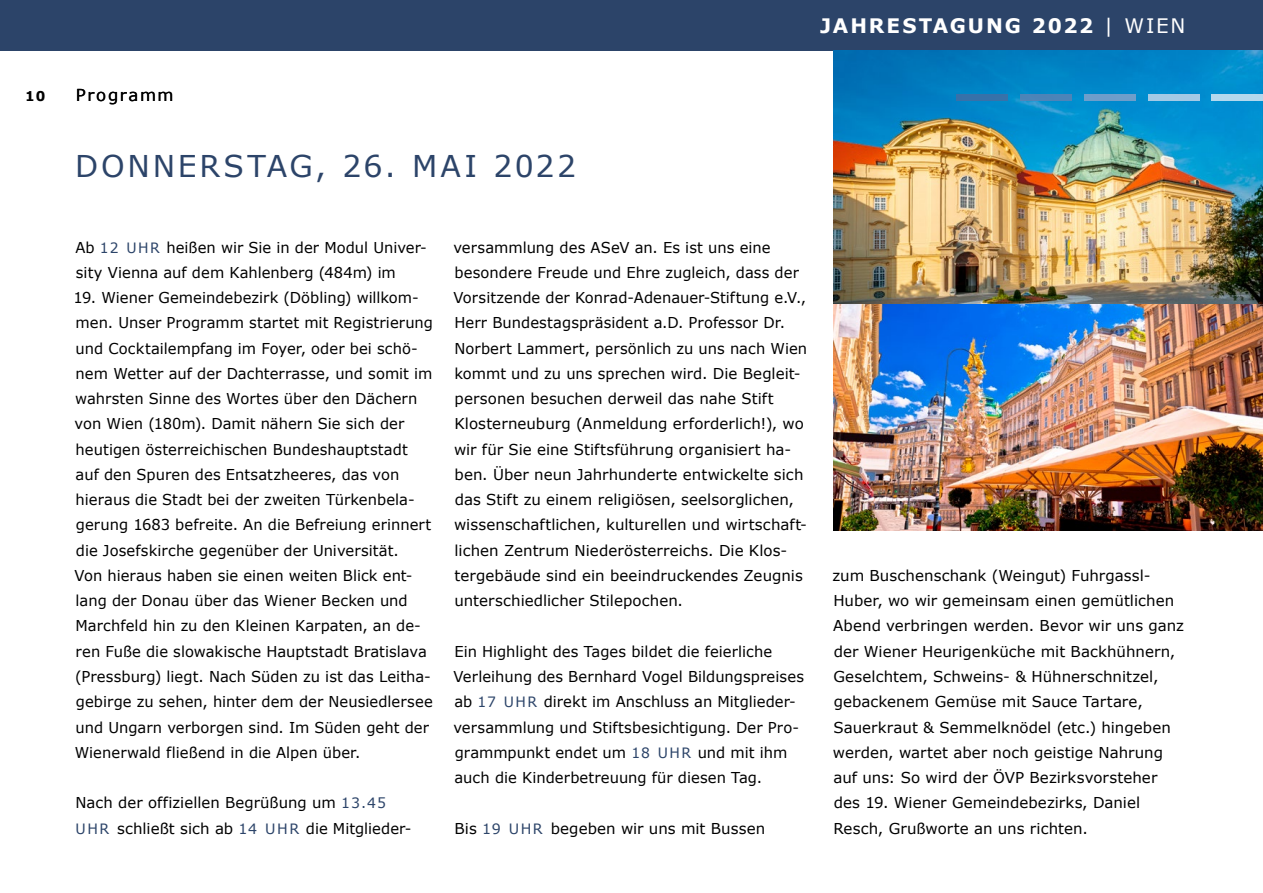
<style>
.page{position:relative;width:1263px;height:893px;background:#fff}
.page>*{position:absolute;margin:0;border:0;box-sizing:border-box;transform-origin:0 0}
.KAS_Head_20{font:30px "Verdana";letter-spacing:.09em;color:#2c4469}
.t1{font:700 19.95px "Verdana";letter-spacing:.095em;color:#fff}
.KAS_Rubrik_11pt{font:16.5px "Verdana";letter-spacing:.1em;color:#000}
.KAS_Fließ_10pt{font:15px/25.2px "Verdana";letter-spacing:.005em;color:#000}
.t2{font:700 13.5px "Verdana";color:#000}
.s1{font-weight:400}
.s2{font-size:14.25px;color:#2c4469}
</style>
<div class="page">
<div style="left:0;top:0;width:1263px;height:51px;background:#2c4469"></div>
<img style="left:833px;top:51px;width:430px;height:479px">
<div style="left:957px;top:95px;width:51px;height:6px;background:#3771a9"></div>
<div style="left:1020px;top:95px;width:51px;height:6px;background:#4c84b8"></div>
<div style="left:1084px;top:95px;width:51px;height:6px;background:#6e9dca"></div>
<div style="left:1148px;top:95px;width:51px;height:6px;background:#a4cae5"></div>
<div style="left:1212px;top:95px;width:51px;height:6px;background:#b4d8ed"></div>
<p class="t2" style="left:25px;top:87px;width:22px">10</p>
<p class="KAS_Rubrik_11pt" style="left:76px;top:84px;width:99px">Programm</p>
<p class="KAS_Head_20" style="left:75px;top:145px;width:502px">DONNERSTAG, 26. MAI 2022</p>
<h2 class="t1" style="left:820px;top:11px;width:367px">JAHRESTAGUNG 2022 <span class="s1">| WIEN</span></h2>
<p class="KAS_Fließ_10pt" style="left:75px;top:234px;width:353px">Ab <span class="s2">12 UHR</span> heißen wir Sie in der Modul Univer&shy;sity Vienna auf dem Kahlenberg (484m) im</p>
<p class="KAS_Fließ_10pt" style="left:74px;top:285px;width:361px">19. Wiener Gemeindebezirk (Döbling) willkom&shy;men. Unser Programm startet mit Registrierung und Cocktailempfang im Foyer, oder bei schö&shy;nem Wetter auf der Dachterrasse, und somit im wahrsten Sinne des Wortes über den Dächern von Wien (180m). Damit nähern Sie sich der heutigen österreichischen Bundeshauptstadt<br>auf den Spuren des Entsatzheeres, das von hieraus die Stadt bei der zweiten Türkenbela&shy;gerung 1683 befreite. An die Befreiung erinnert die Josefskirche gegenüber der Universität.<br>Von hieraus haben sie einen weiten Blick ent&shy;lang der Donau über das Wiener Becken und Marchfeld hin zu den Kleinen Karpaten, an de&shy;ren Fuße die slowakische Hauptstadt Bratislava (Pressburg) liegt. Nach Süden zu ist das Leitha&shy;gebirge zu sehen, hinter dem der Neusiedlersee und Ungarn verborgen sind. Im Süden geht der Wienerwald fließend in die Alpen über.</p>
<p class="KAS_Fließ_10pt" style="left:76px;top:790px;width:337px">Nach der offiziellen Begrüßung um <span class="s2">13.45<br>UHR</span> schließt sich ab <span class="s2">14 UHR</span> die Mitglieder-</p>
<p class="KAS_Fließ_10pt" style="left:453px;top:234px;width:355px">versammlung des ASeV an. Es ist uns eine besondere Freude und Ehre zugleich, dass der Vorsitzende der Konrad-Adenauer-Stiftung e.V., Herr Bundestagspräsident a.D. Professor Dr.<br>Norbert Lammert, persönlich zu uns nach Wien kommt und zu uns sprechen wird. Die Begleit&shy;personen besuchen derweil das nahe Stift Klosterneuburg (Anmeldung erforderlich!), wo wir für Sie eine Stiftsführung organisiert ha&shy;ben. Über neun Jahrhunderte entwickelte sich das Stift zu einem religiösen, seelsorglichen, wissenschaftlichen, kulturellen und wirtschaft&shy;lichen Zentrum Niederösterreichs. Die Klos&shy;tergebäude sind ein beeindruckendes Zeugnis unterschiedlicher Stilepochen.</p>
<p class="KAS_Fließ_10pt" style="left:453px;top:638px;width:352px">Ein Highlight des Tages bildet die feierliche Verleihung des Bernhard Vogel Bildungspreises ab <span class="s2">17 UHR</span> direkt im Anschluss an Mitglieder&shy;versammlung und Stiftsbesichtigung. Der Pro&shy;grammpunkt endet um <span class="s2">18 UHR</span> und mit ihm auch die Kinderbetreuung für diesen Tag.</p>
<p class="KAS_Fließ_10pt" style="left:454px;top:815px;width:312px">Bis <span class="s2">19 UHR</span> begeben wir uns mit Bussen</p>
<p class="KAS_Fließ_10pt" style="left:832px;top:563px;width:353px">zum Buschenschank (Weingut) Fuhrgassl-Huber, wo wir gemeinsam einen gemütlichen Abend verbringen werden. Bevor wir uns ganz der Wiener Heurigenküche mit Backhühnern, Geselchtem, Schweins- &amp; Hühnerschnitzel, gebackenem Gemüse mit Sauce Tartare, Sauerkraut &amp; Semmelknödel (etc.) hingeben werden, wartet aber noch geistige Nahrung auf uns: So wird der ÖVP Bezirksvorsteher des 19. Wiener Gemeindebezirks, Daniel Resch, Grußworte an uns richten.</p>
</div>
